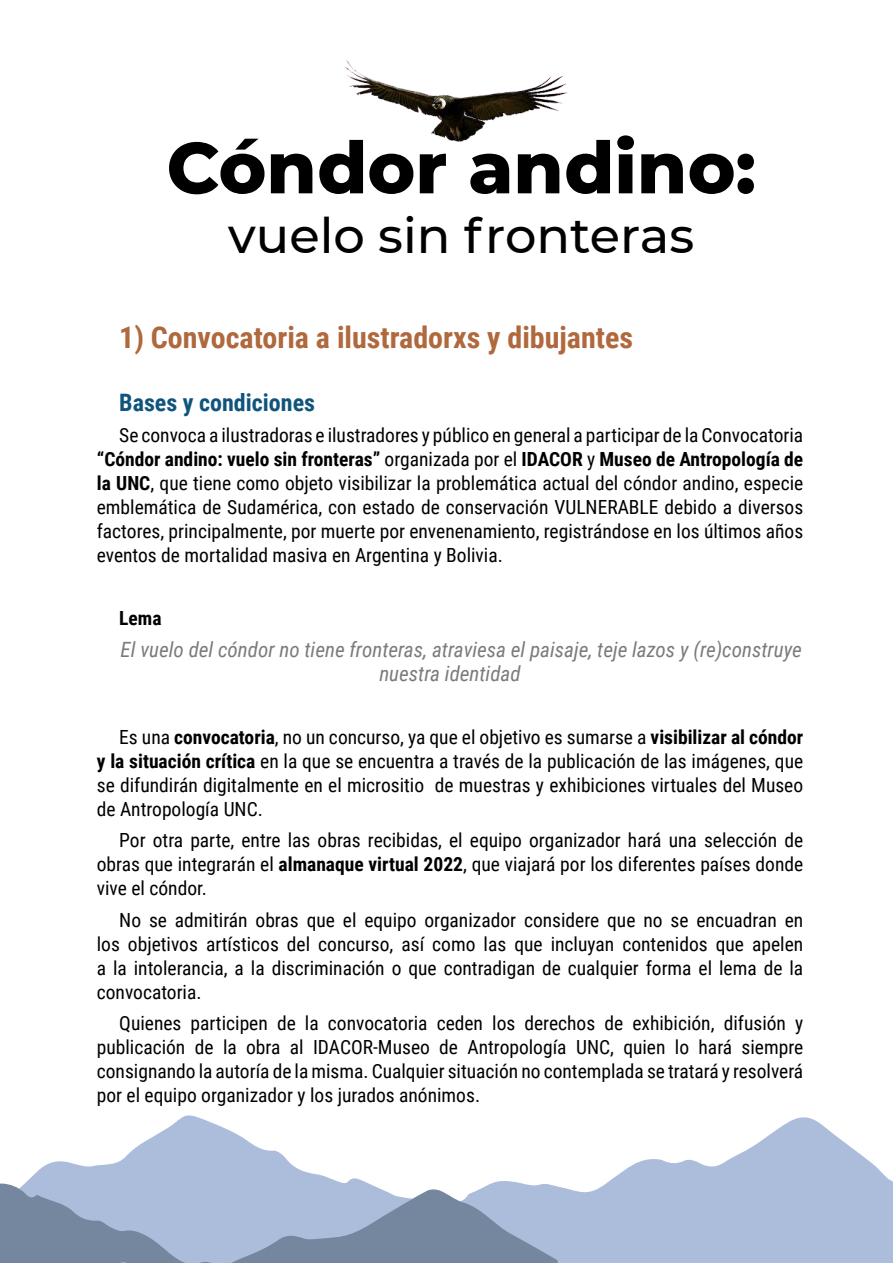
<style>
.page{position:relative;width:893px;height:1263px;background:#fff}
.page>*{position:absolute;margin:0;border:0;box-sizing:border-box;transform-origin:0 0}
.Estilo_de_párrafo_1{font:800 72px "Montserrat";color:#000}
.Estilo_de_párrafo_1-2{font:500 49.5px "Montserrat";color:#000}
.tituloar{font:700 30px "Roboto Condensed";color:#b0683d}
.ti{font:700 24px "Roboto Condensed";color:#10547c}
.Estilo_de_párrafo_1-3{font:italic 21px/24px "Roboto Condensed";color:#7c7b7b}
.Estilo_de_párrafo_1-4{font:19.5px/24px "Roboto Condensed";color:#000;text-align:justify}
.Estilo_de_párrafo_1-5{font:700 19.5px "Roboto Condensed";color:#000}
.s1{font-weight:700}
</style>
<div class="page">
<svg style="left:25px;top:1115px;width:868px;height:148px;fill:#acbddc"></svg>
<svg style="left:0;top:1183px;width:558px;height:80px;background:#96a7c1"></svg>
<img style="left:345px;top:60px;width:223px;height:81px">
<p class="Estilo_de_párrafo_1" style="left:167px;top:115px;width:591px">Cóndor andino:</p>
<p class="Estilo_de_párrafo_1-2" style="left:228px;top:201px;width:468px">vuelo sin fronteras</p>
<p class="tituloar" style="left:119px;top:316px;width:515px">1) Convocatoria a ilustradorxs y dibujantes</p>
<p class="ti" style="left:119px;top:385px;width:197px">Bases y condiciones</p>
<p class="Estilo_de_párrafo_1-4" style="left:97px;top:423px;width:708px;text-indent:22px">Se convoca a ilustradoras e ilustradores y público en general a participar de la Convocatoria <span class="s1">“Cóndor andino: vuelo sin fronteras”</span> organizada por el <span class="s1">IDACOR</span> y <span class="s1">Museo de Antropología de la UNC</span>, que tiene como objeto visibilizar la problemática actual del cóndor andino, especie emblemática de Sudamérica, con estado de conservación VULNERABLE debido a diversos factores, principalmente, por muerte por envenenamiento, registrándose en los últimos años eventos de mortalidad masiva en Argentina y Bolivia.</p>
<p class="Estilo_de_párrafo_1-5" style="left:119px;top:605px;width:44px">Lema</p>
<p class="Estilo_de_párrafo_1-3" style="left:379px;top:637px;width:424px;text-indent:-259px">El vuelo del cóndor no tiene fronteras, atraviesa el paisaje, teje lazos y (re)construye nuestra identidad</p>
<p class="Estilo_de_párrafo_1-4" style="left:97px;top:724px;width:708px;text-indent:22px">Es una <span class="s1">convocatoria</span>, no un concurso, ya que el objetivo es sumarse a <span class="s1">visibilizar al cóndor y la situación crítica</span> en la que se encuentra a través de la publicación de las imágenes, que se difundirán digitalmente en el micrositio de muestras y exhibiciones virtuales del Museo de Antropología UNC.</p>
<p class="Estilo_de_párrafo_1-4" style="left:97px;top:828px;width:708px;text-indent:22px">Por otra parte, entre las obras recibidas, el equipo organizador hará una selección de obras que integrarán el <span class="s1">almanaque virtual 2022</span>, que viajará por los diferentes países donde vive el cóndor.</p>
<p class="Estilo_de_párrafo_1-4" style="left:97px;top:907px;width:708px;text-indent:22px">No se admitirán obras que el equipo organizador considere que no se encuadran en los objetivos artísticos del concurso, así como las que incluyan contenidos que apelen a la intolerancia, a la discriminación o que contradigan de cualquier forma el lema de la convocatoria.</p>
<p class="Estilo_de_párrafo_1-4" style="left:97px;top:1011px;width:708px;text-indent:22px">Quienes participen de la convocatoria ceden los derechos de exhibición, difusión y publicación de la obra al IDACOR-Museo de Antropología UNC, quien lo hará siempre consignando la autoría de la misma. Cualquier situación no contemplada se tratará y resolverá por el equipo organizador y los jurados anónimos.</p>
</div>
